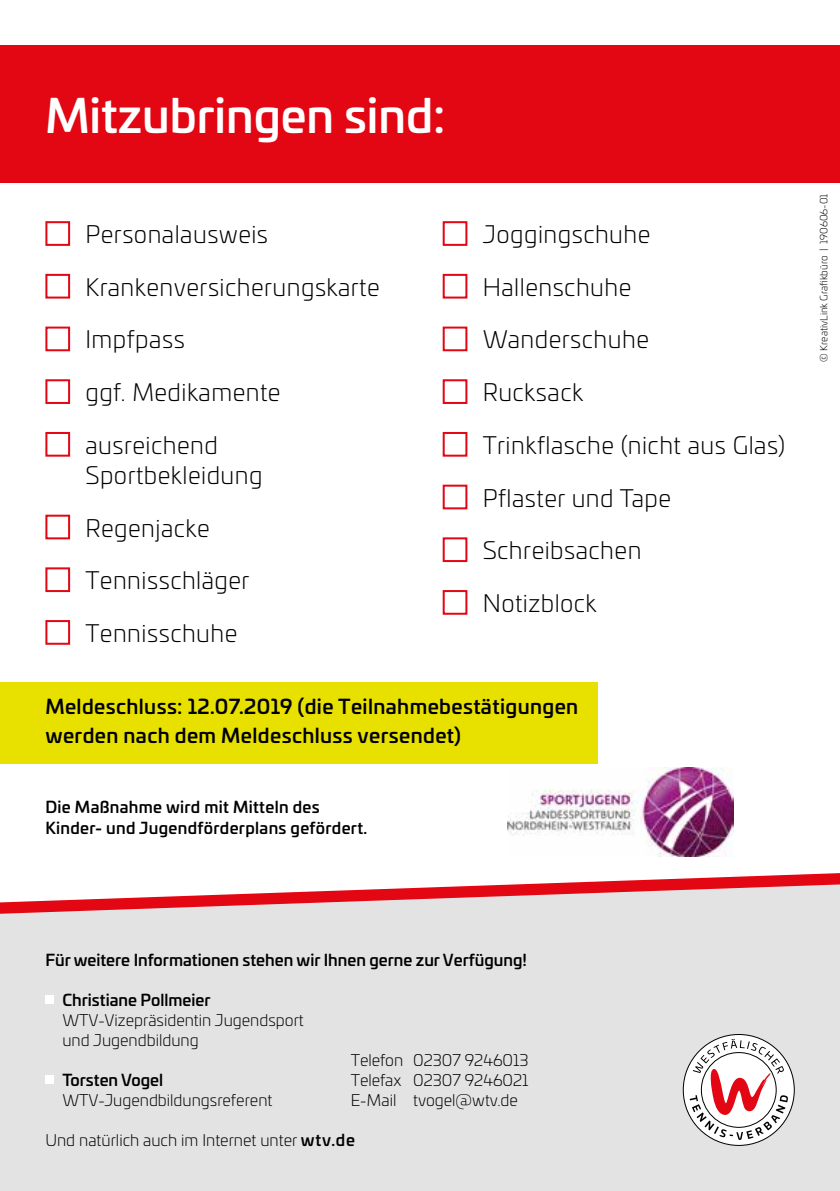
<style>
.page{position:relative;width:840px;height:1191px;background:#fff}
.page>*{position:absolute;margin:0;border:0;box-sizing:border-box;transform-origin:0 0}
.t1{font:500 46px "Univia Pro";color:#fff}
.t2{font:300 24px/52.6px "Univia Pro";letter-spacing:.02em;color:#000}
.t3{font:500 20px/29.4px "Univia Pro";letter-spacing:.02em;color:#000}
.t4{font:300 16px/20px "Univia Pro";color:#000}
.t5{font:500 16px "Univia Pro";color:#000}
.t6{font:500 16px/21px "Univia Pro";letter-spacing:.02em;color:#000}
.t7{font:300 10px "Univia Pro";color:#000}
.s1{font-weight:500}
</style>
<div class="page">
<div style="left:0;top:682px;width:597px;height:81px;background:#e8e100"></div>
<div style="left:0;top:913px;width:839px;height:278px;background:#e3e3e3"></div>
<div style="left:45px;top:995px;width:9px;height:8px;background:#fff"></div>
<div style="left:45px;top:1074px;width:9px;height:9px;background:#fff"></div>
<img style="left:507px;top:767px;width:226px;height:89px">
<svg style="left:0;top:873px;width:839px;height:40px"></svg>
<div style="left:45px;top:221px;width:25px;height:25px;background:#fff;border:2px solid #e30613"></div>
<div style="left:45px;top:274px;width:25px;height:24px;background:#fff;border:2px solid #e30613"></div>
<div style="left:45px;top:326px;width:25px;height:25px;background:#fff;border:2px solid #e30613"></div>
<div style="left:45px;top:379px;width:25px;height:25px;background:#fff;border:2px solid #e30613"></div>
<div style="left:45px;top:432px;width:25px;height:24px;background:#fff;border:2px solid #e30613"></div>
<div style="left:45px;top:514px;width:25px;height:25px;background:#fff;border:2px solid #e30613"></div>
<div style="left:45px;top:567px;width:25px;height:25px;background:#fff;border:2px solid #e30613"></div>
<div style="left:45px;top:620px;width:25px;height:25px;background:#fff;border:2px solid #e30613"></div>
<div style="left:442px;top:221px;width:25px;height:25px;background:#fff;border:2px solid #e30613"></div>
<div style="left:442px;top:274px;width:25px;height:24px;background:#fff;border:2px solid #e30613"></div>
<div style="left:442px;top:326px;width:25px;height:25px;background:#fff;border:2px solid #e30613"></div>
<div style="left:442px;top:379px;width:25px;height:25px;background:#fff;border:2px solid #e30613"></div>
<div style="left:442px;top:432px;width:25px;height:24px;background:#fff;border:2px solid #e30613"></div>
<div style="left:442px;top:484px;width:25px;height:25px;background:#fff;border:2px solid #e30613"></div>
<div style="left:442px;top:537px;width:25px;height:25px;background:#fff;border:2px solid #e30613"></div>
<div style="left:442px;top:590px;width:25px;height:25px;background:#fff;border:2px solid #e30613"></div>
<svg style="left:683px;top:1034px;width:110px;height:111px"></svg>
<svg style="left:689px;top:1038px;width:98px;height:102px"></svg>
<div style="left:0;top:45px;width:839px;height:138px;background:#e30613"></div>
<h1 class="t1" style="left:45px;top:80px;width:401px">Mitzubringen sind:</h1>
<p class="t2" style="left:85px;top:207px;width:296px">Personalausweis<br>Krankenversicherungskarte<br>Impfpass<br>ggf. Medikamente ausreichend</p>
<p class="t2" style="left:85px;top:448px;width:178px">Sportbekleidung<br>Regenjacke<br>Tennisschläger<br>Tennisschuhe</p>
<p class="t2" style="left:482px;top:207px;width:304px">Joggingschuhe<br>Hallenschuhe<br>Wanderschuhe<br>Rucksack<br>Trinkflasche (nicht aus Glas)<br>Pflaster und Tape<br>Schreibsachen<br>Notizblock</p>
<p class="t3" style="left:45px;top:690px;width:534px">Meldeschluss: 12.07.2019 (die Teilnahmebestätigungen werden nach dem Meldeschluss versendet)</p>
<p class="t6" style="left:45px;top:795px;width:323px">Die Maßnahme wird mit Mitteln des<br>Kinder- und Jugendförderplans gefördert.</p>
<p class="t7" style="left:816px;top:362px;width:169px;rotate:-90deg">© KreativLink Grafikbüro | 190606-01</p>
<p class="t5" style="left:45px;top:947px;width:483px">Für weitere Informationen stehen wir Ihnen gerne zur Verfügung!</p>
<p class="t5" style="left:62px;top:987px;width:149px">Christiane Pollmeier</p>
<p class="t4" style="left:62px;top:1009px;width:243px">WTV-Vizepräsidentin Jugendsport und Jugendbildung</p>
<p class="t5" style="left:62px;top:1067px;width:102px">Torsten Vogel</p>
<p class="t4" style="left:62px;top:1089px;width:211px">WTV-Jugendbildungsreferent</p>
<p class="t4" style="left:45px;top:1129px;width:311px">Und natürlich auch im Internet unter <span class="s1">wtv.de</span></p>
<p class="t4" style="left:350px;top:1049px;width:179px;text-align:justify">Telefon 02307 9246013<br>Telefax 02307 9246021<br>E-Mail tvogel@wtv.de</p>
</div>
